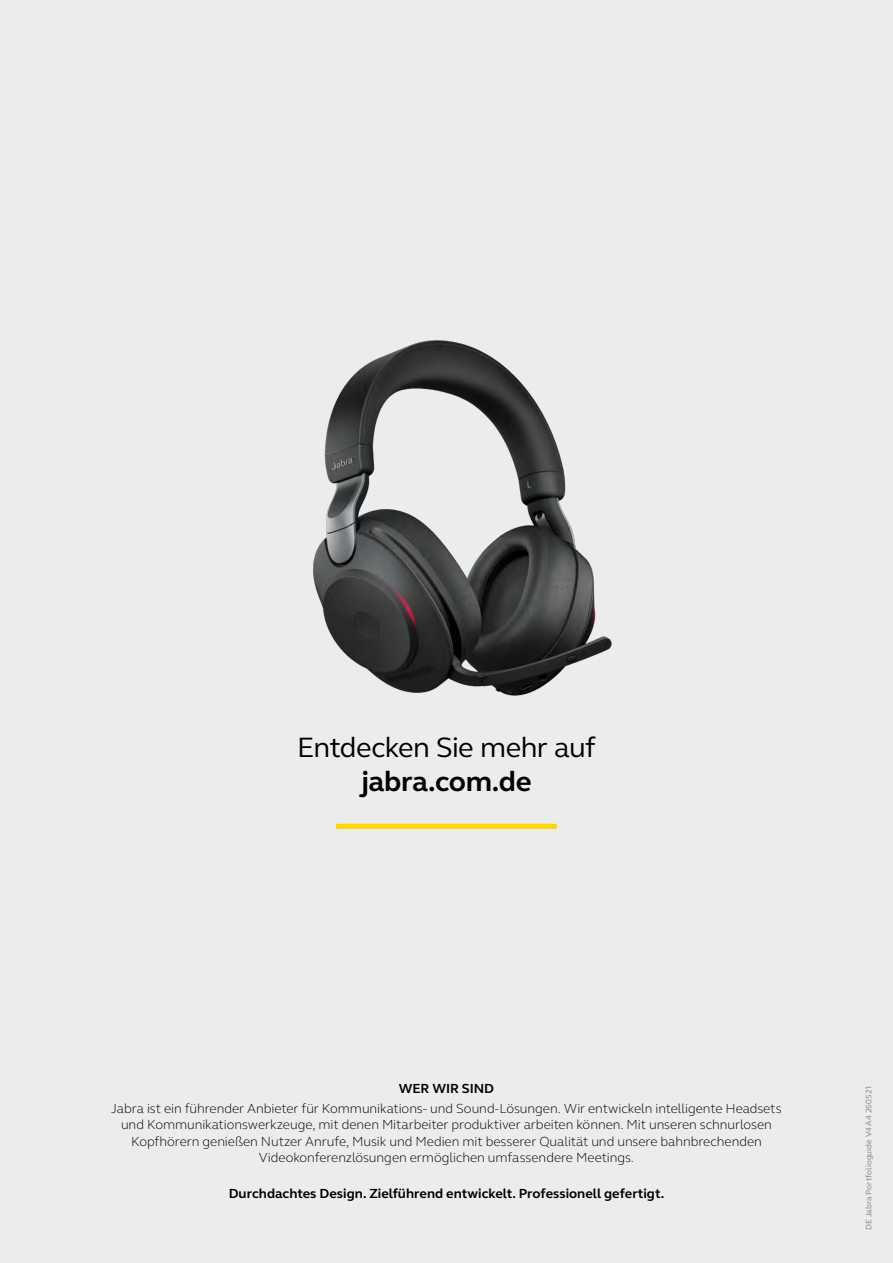
<style>
.page{position:relative;width:893px;height:1263px;background:#ececed}
.page>*{position:absolute;margin:0;border:0;box-sizing:border-box;transform-origin:0 0}
.t1{font:28.65px "GN Elliot";letter-spacing:-.02em;color:#000}
.t2{font:700 28.65px "GN Elliot";letter-spacing:-.01em;color:#000}
.t3{font:300 13.5px/16.2px "GN Elliot";letter-spacing:-.005em;color:#000;text-align:center}
.t4{font:700 13.5px "GN Elliot";color:#000}
.t5{font:8.25px "GN Elliot";letter-spacing:.01em;color:#818281}
</style>
<div class="page">
<div style="left:336px;top:824px;width:221px;height:5px;background:#fcd700"></div>
<img style="left:313px;top:340px;width:299px;height:356px">
<h1 class="t1" style="left:297px;top:728px;width:300px">Entdecken Sie mehr auf</h1>
<h1 class="t2" style="left:361px;top:762px;width:172px">jabra.com.de</h1>
<p class="t4" style="left:399px;top:1079px;width:97px">WER WIR SIND</p>
<p class="t3" style="left:111px;top:1100px;width:672px">Jabra ist ein führender Anbieter für Kommunikations- und Sound-Lösungen. Wir entwickeln intelligente Headsets und Kommunikationswerkzeuge, mit denen Mitarbeiter produktiver arbeiten können. Mit unseren schnurlosen Kopfhörern genießen Nutzer Anrufe, Musik und Medien mit besserer Qualität und unsere bahnbrechenden Videokonferenzlösungen ermöglichen umfassendere Meetings.</p>
<p class="t4" style="left:229px;top:1184px;width:437px">Durchdachtes Design. Zielführend entwickelt. Professionell gefertigt.</p>
<p class="t5" style="left:863px;top:1230px;width:146px;rotate:-90deg">DE Jabra Portfolioguide V4 A4 260521</p>
</div>
